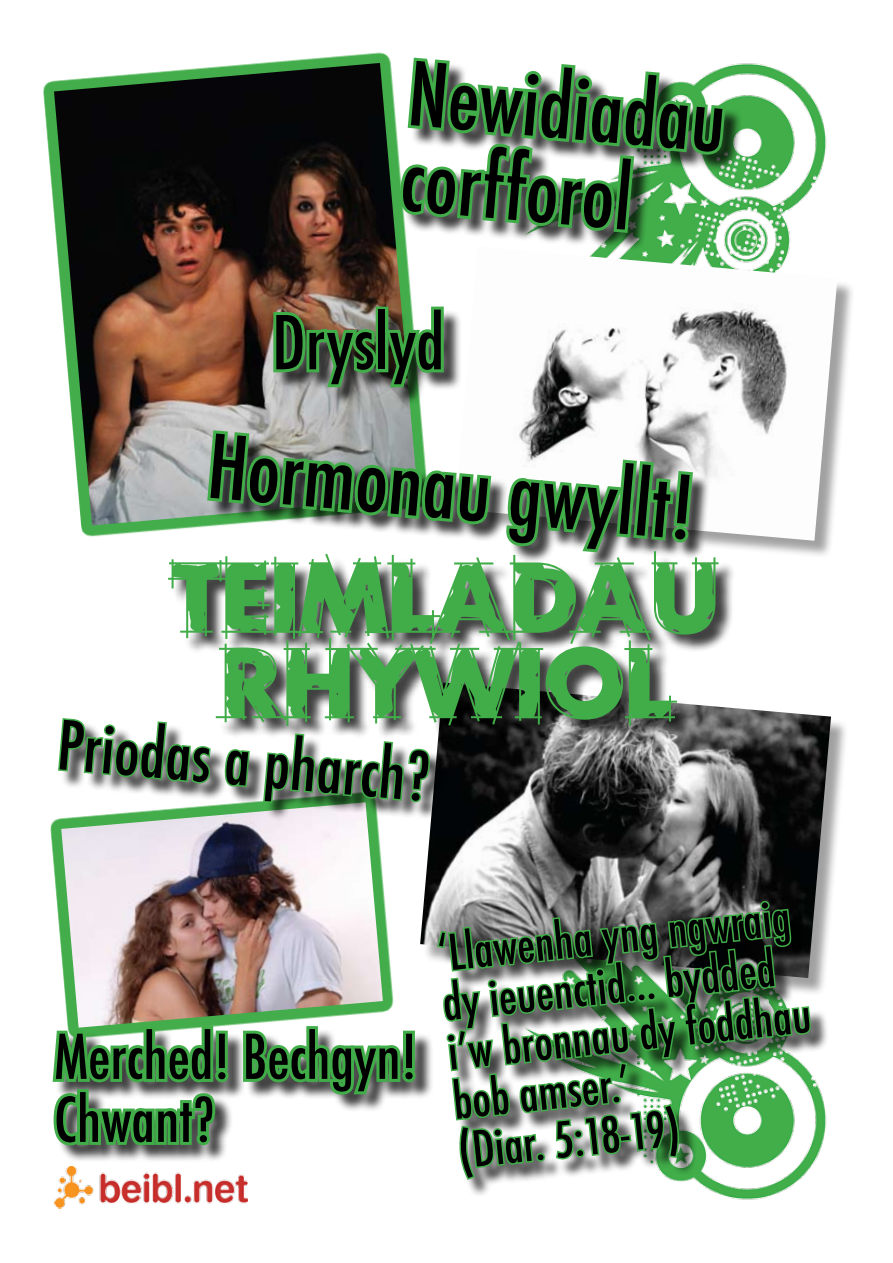
<style>
.page{position:relative;width:893px;height:1263px;background:#fff}
.page>*{position:absolute;margin:0;border:0;box-sizing:border-box;transform-origin:0 0}
.t1{font:97.5px/85.5px "Rough Draft";color:#41ad49;text-align:center}
.t2{font:500 condensed 85.5px/85.5px "Futura";color:#000}
.t3{font:500 condensed 72px "Futura";letter-spacing:.005em;color:#000}
.t4{font:500 condensed 66px "Futura";color:#000}
.t5{font:500 condensed 60px/63px "Futura";color:#000}
.t6{font:500 condensed 48px/49.5px "Futura";color:#000}
</style>
<div class="page">
<svg style="left:43px;top:52px;width:348px;height:485px"></svg>
<img style="left:54px;top:63px;width:348px;height:462px">
<img style="left:688px;top:343px;width:149px;height:89px">
<svg style="left:50px;top:818px;width:344px;height:194px"></svg>
<img style="left:61px;top:883px;width:322px;height:143px">
<div style="left:422px;top:685px;width:435px;height:318px;background:#000;opacity:.37"></div>
<img style="left:420px;top:798px;width:411px;height:180px">
<div style="left:402px;top:60px;width:491px;height:283px;background:#000;opacity:.75"></div>
<svg style="left:395px;top:57px;width:334px;height:187px"></svg>
<svg style="left:240px;top:1023px;width:179px;height:76px"></svg>
<img style="left:50px;top:936px;width:181px;height:225px">
<div style="left:439px;top:903px;width:454px;height:347px;background:#000;opacity:.75"></div>
<svg style="left:435px;top:893px;width:377px;height:323px"></svg>
<div style="left:276px;top:309px;width:412px;height:140px;background:#000;opacity:.75"></div>
<img style="left:270px;top:304px;width:177px;height:86px">
<img style="left:54px;top:1166px;width:193px;height:43px">
<div style="left:210px;top:432px;width:678px;height:214px;background:#000;opacity:.75"></div>
<svg style="left:204px;top:427px;width:290px;height:101px"></svg>
<svg style="left:503px;top:418px;width:193px;height:136px"></svg>
<div style="left:170px;top:554px;width:723px;height:244px;background:#000;opacity:.75"></div>
<div style="left:60px;top:721px;width:519px;height:162px;background:#000;opacity:.75"></div>
<svg style="left:58px;top:716px;width:154px;height:69px"></svg>
<svg style="left:223px;top:747px;width:28px;height:42px"></svg>
<svg style="left:261px;top:732px;width:171px;height:73px"></svg>
<h2 class="t2" style="left:412px;top:51px;width:320px;rotate:5deg">Newidiadau corfforol</h2>
<h3 class="t3" style="left:272px;top:297px;width:174px">Dryslyd</h3>
<h2 class="t2" style="left:212px;top:424px;width:489px;rotate:5deg">Hormonau gwyllt!</h2>
<h1 class="t1" style="left:173px;top:552px;width:549px">TEIMLADAU<br>RHYWIOL</h1>
<h3 class="t4" style="left:62px;top:702px;width:375px;rotate:5deg">Priodas a pharch?</h3>
<p class="t5" style="left:54px;top:1025px;width:365px">Merched! Bechgyn!<br>Chwant?</p>
<p class="t6" style="left:435px;top:929px;width:366px;rotate:-6deg">‘Llawenha yng ngwraig dy ieuenctid... bydded i’w bronnau dy foddhau bob amser.’<br>(Diar. 5:18-19)</p>
</div>
